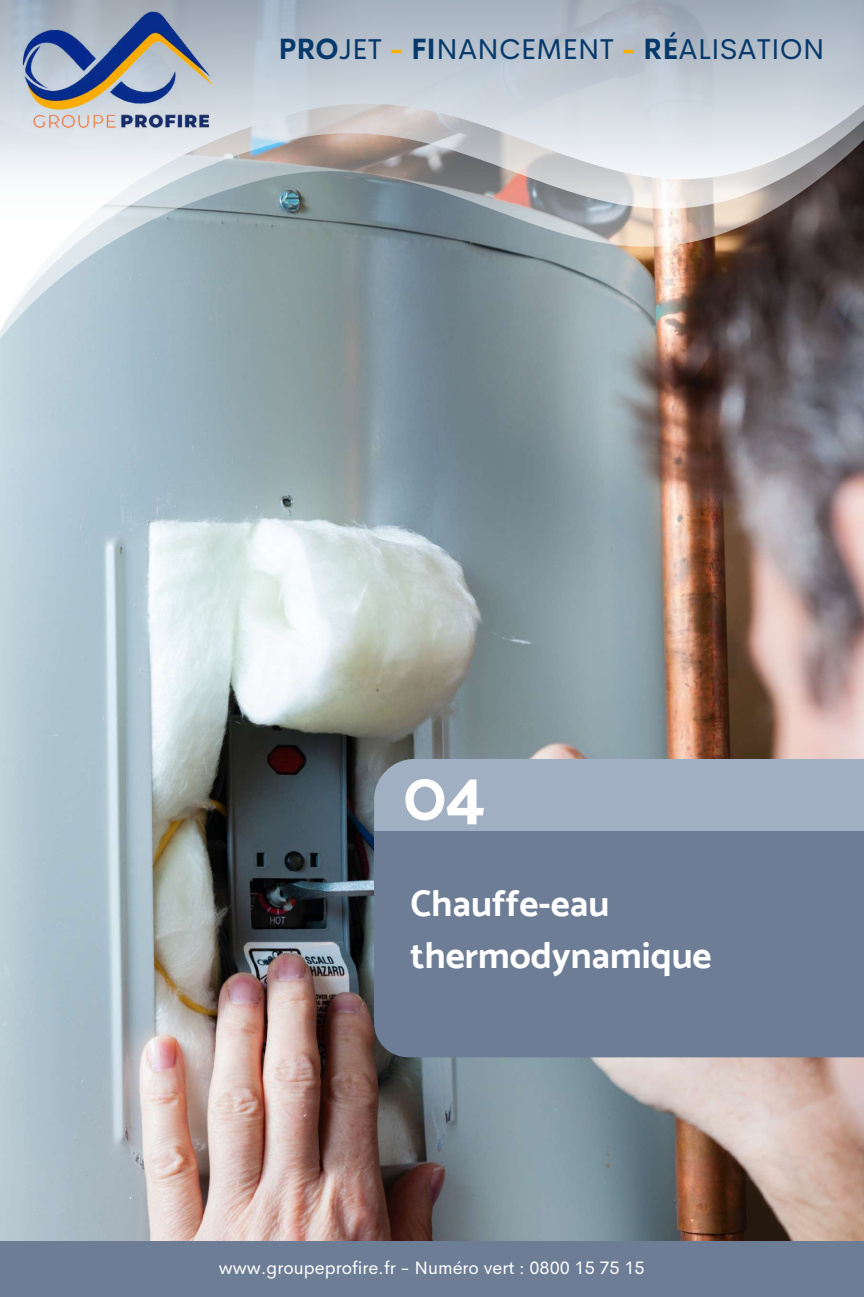
<style>
.page{position:relative;width:864px;height:1297px;background:#fff}
.page>*{position:absolute;margin:0;border:0;box-sizing:border-box;transform-origin:0 0}
.t1{font:700 70px "Catamaran";color:#fff}
.t2{font:700 37px/51.8px "Catamaran";color:#fff}
.t3{font:28.7px "Cerebri Sans";color:#07396b}
.t4{font:18px "Cerebri Sans";color:#fff}
.s1{font-weight:700}
.s2{font-weight:700;color:#f6b109}
</style>
<div class="page">
<img style="left:0;top:399px;width:864px;height:841px">
<svg style="left:0;top:361px;width:864px;height:38px;background:#869197"></svg>
<svg style="left:0;top:0;width:864px;height:361px;background:#a4abb0"></svg>
<img style="left:0;top:0;width:236px;height:185px">
<div style="left:374px;top:758px;width:490px;height:73px;background:#a1afc2"></div>
<div style="left:374px;top:831px;width:490px;height:191px;background:#6d7d95"></div>
<div style="left:374px;top:1022px;width:490px;height:35px;background:#6d7d95"></div>
<div style="left:0;top:1240px;width:864px;height:56px;background:#6d7d95"></div>
<h3 class="t3" style="left:278px;top:31px;width:548px"><span class="s1">PRO</span>JET <span class="s2">-</span> <span class="s1">FI</span>NANCEMENT <span class="s2">-</span> <span class="s1">RÉ</span>ALISATION</h3>
<h1 class="t1" style="left:404px;top:754px;width:83px">04</h1>
<h2 class="t2" style="left:410px;top:876px;width:303px">Chauffe-eau thermodynamique</h2>
<p class="t4" style="left:219px;top:1255px;width:427px">www.groupeprofire.fr - Numéro vert : 0800 15 75 15</p>
</div>
